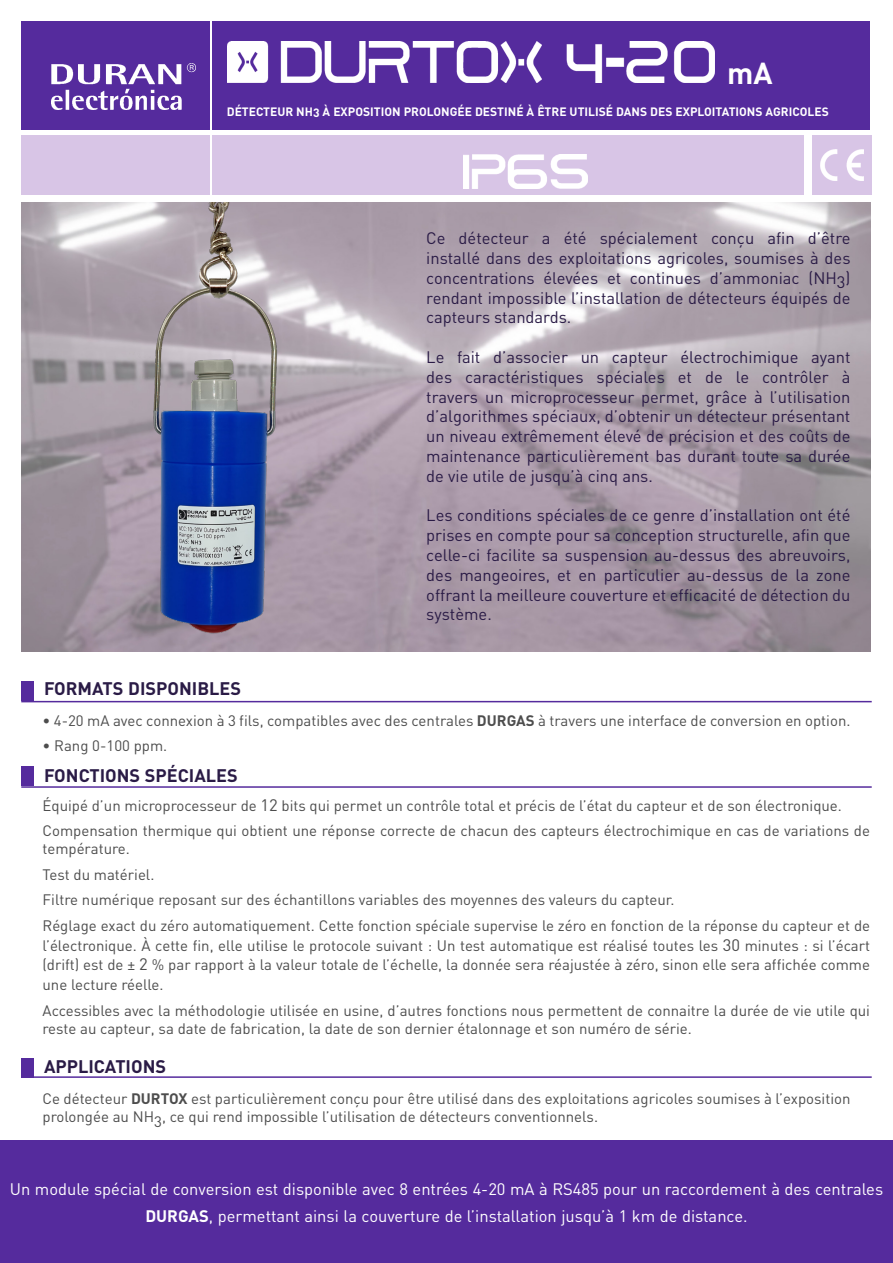
<style>
.page{position:relative;width:893px;height:1263px;background:#fff}
.page>*{position:absolute;margin:0;border:0;box-sizing:border-box;transform-origin:0 0}
.t1{font:700 30px "DIN";color:#fff}
.t2{font:700 18px "DIN";color:#2a1b46}
.t3{font:16.5px/19.8px "DIN";color:#2a1b46;text-align:justify}
.t4{font:16.5px/27px "DIN";color:#fff;text-align:center}
.t5{font:15px/18px "DIN";color:#4d4d4d}
.t6{font:700 12px "DIN";color:#fff}
.s1{font-weight:700}
.s2{font-size:16.5px}
</style>
<div class="page">
<div style="left:212px;top:135px;width:592px;height:60px;background:#d8c5e6"></div>
<div style="left:212px;top:21px;width:658px;height:108px;background:#552b9d"></div>
<div style="left:21px;top:135px;width:189px;height:60px;background:#d8c5e6"></div>
<div style="left:812px;top:135px;width:60px;height:60px;background:#d8c5e6"></div>
<div style="left:21px;top:681px;width:13px;height:20px;background:#552b9d"></div>
<hr style="left:21px;top:701px;width:851px;height:1px;background:#552b9d">
<div style="left:21px;top:767px;width:13px;height:19px;background:#552b9d"></div>
<hr style="left:21px;top:786px;width:851px;height:2px;background:#552b9d">
<div style="left:0;top:1140px;width:893px;height:123px;background:#552b9d"></div>
<img style="left:89px;top:202px;width:254px;height:450px">
<div style="left:21px;top:1058px;width:13px;height:20px;background:#552b9d"></div>
<hr style="left:21px;top:1076px;width:851px;height:2px;background:#552b9d">
<img style="left:821px;top:149px;width:42px;height:32px">
<div style="left:21px;top:21px;width:189px;height:108px;background:#552b9d"></div>
<svg style="left:51px;top:63px;width:145px;height:44px"></svg>
<img style="left:52px;top:64px;width:143px;height:46px">
<img style="left:227px;top:41px;width:487px;height:42px">
<img style="left:463px;top:155px;width:125px;height:33px">
<p class="t1" style="left:727px;top:54px;width:47px">mA</p>
<p class="t6" style="left:227px;top:104px;width:604px">DÉTECTEUR NH3 À EXPOSITION PROLONGÉE DESTINÉ À ÊTRE UTILISÉ DANS DES EXPLOITATIONS AGRICOLES</p>
<p class="t2" style="left:44px;top:677px;width:199px">FORMATS DISPONIBLES</p>
<p class="t3" style="left:426px;top:228px;width:426px">Ce détecteur a été spécialement conçu afin d’être installé dans des exploitations agricoles, soumises à des concentrations élevées et continues d’ammoniac (NH3) rendant impossible l’installation de détecteurs équipés de capteurs standards.</p>
<p class="t3" style="left:426px;top:347px;width:426px">Le fait d’associer un capteur électrochimique ayant des caractéristiques spéciales et de le contrôler à travers un microprocesseur permet, grâce à l’utilisation d’algorithmes spéciaux, d’obtenir un détecteur présentant un niveau extrêmement élevé de précision et des coûts de maintenance particulièrement bas durant toute sa durée de vie utile de jusqu’à cinq ans.</p>
<p class="t3" style="left:426px;top:505px;width:426px">Les conditions spéciales de ce genre d’installation ont été prises en compte pour sa conception structurelle, afin que celle-ci facilite sa suspension au-dessus des abreuvoirs, des mangeoires, et en particulier au-dessus de la zone offrant la meilleure couverture et efficacité de détection du système.</p>
<p class="t5" style="left:43px;top:711px;width:809px">• 4-20 mA avec connexion à 3 fils, compatibles avec des centrales <span class="s1">DURGAS</span> à travers une interface de conversion en option.</p>
<p class="t5" style="left:43px;top:736px;width:126px">• Rang 0-100 ppm.</p>
<p class="t2" style="left:44px;top:764px;width:195px">FONCTIONS SPÉCIALES</p>
<p class="t5" style="left:43px;top:796px;width:801px">Équipé d’un microprocesseur de <span class="s2">12</span> bits qui permet un contrôle total et précis de l’état du capteur et de son électronique.</p>
<p class="t5" style="left:43px;top:822px;width:829px">Compensation thermique qui obtient une réponse correcte de chacun des capteurs électrochimique en cas de variations de température.</p>
<p class="t5" style="left:43px;top:865px;width:113px">Test du matériel.</p>
<p class="t5" style="left:43px;top:891px;width:633px">Filtre numérique reposant sur des échantillons variables des moyennes des valeurs du capteur.</p>
<p class="t5" style="left:43px;top:915px;width:829px;line-height:19.8px;text-align:justify">Réglage exact du zéro automatiquement. Cette fonction spéciale supervise le zéro en fonction de la réponse du capteur et de l’électronique. À cette fin, elle utilise le protocole suivant : Un test automatique est réalisé toutes les <span class="s2">30</span> minutes : si l’écart (drift) est de ± <span class="s2">2</span> % par rapport à la valeur totale de l’échelle, la donnée sera réajustée à zéro, sinon elle sera affichée comme une lecture réelle.</p>
<p class="t5" style="left:43px;top:1001px;width:829px">Accessibles avec la méthodologie utilisée en usine, d’autres fonctions nous permettent de connaitre la durée de vie utile qui reste au capteur, sa date de fabrication, la date de son dernier étalonnage et son numéro de série.</p>
<p class="t2" style="left:44px;top:1054px;width:124px">APPLICATIONS</p>
<p class="t5" style="left:43px;top:1089px;width:809px">Ce détecteur <span class="s1">DURTOX</span> est particulièrement conçu pour être utilisé dans des exploitations agricoles soumises à l’exposition prolongée au NH3, ce qui rend impossible l’utilisation de détecteurs conventionnels.</p>
<p class="t4" style="left:10px;top:1175px;width:875px">Un module spécial de conversion est disponible avec 8 entrées 4-20 mA à RS485 pour un raccordement à des centrales<br><span class="s1">DURGAS</span>, permettant ainsi la couverture de l’installation jusqu’à 1 km de distance.</p>
</div>
